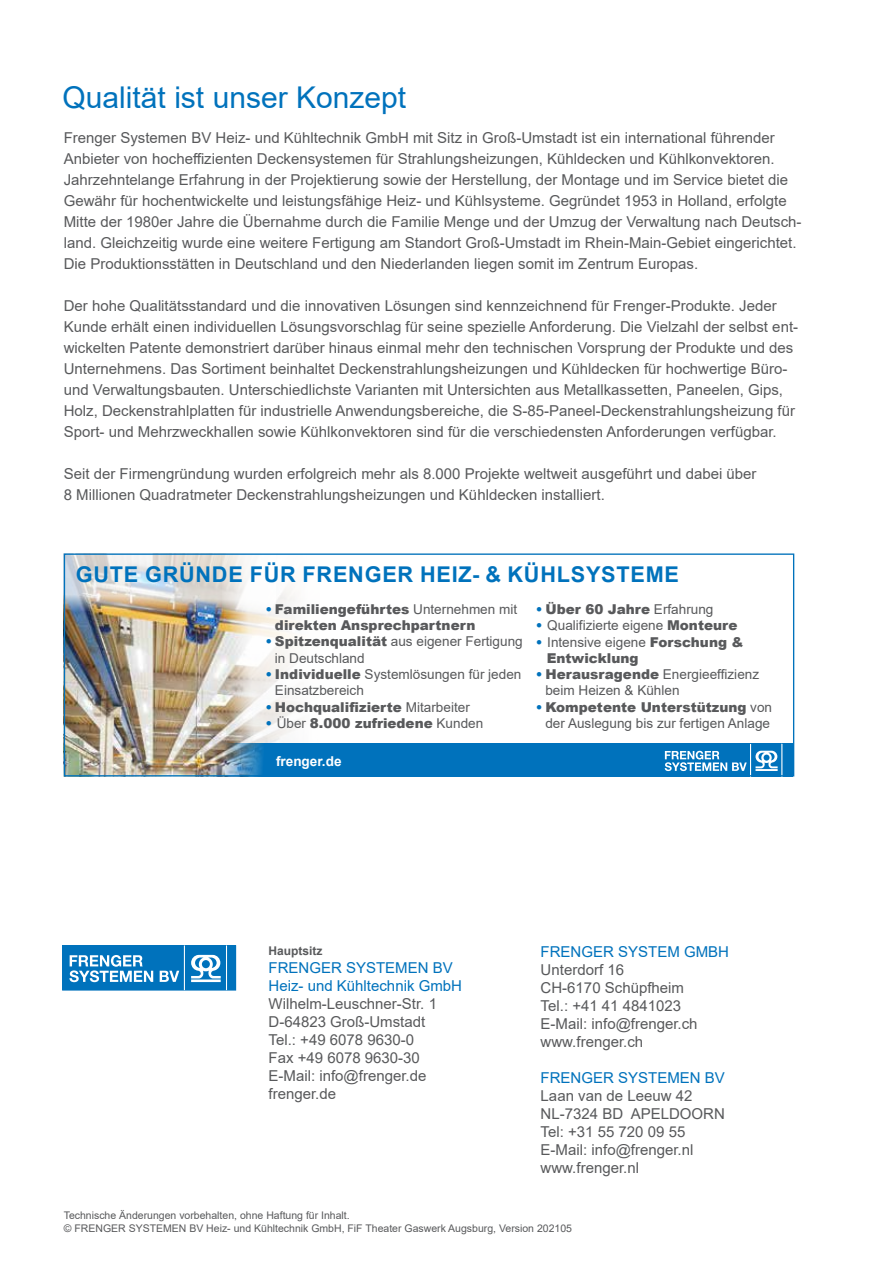
<style>
.page{position:relative;width:893px;height:1263px;background:#fff}
.page>*{position:absolute;margin:0;border:0;box-sizing:border-box;transform-origin:0 0}
.t1{font:30px "Arial";color:#0072bc}
.t2{font:700 21.75px "Arial";letter-spacing:.035em;color:#0072bc}
.t3{font:15px/18px "Arial";color:#58595b}
.t4{font:15px/18px "Arial";color:#0072bc}
.t5{font:13.5px/16.4px "Arial";color:#58595b}
.t6{font:900 13.5px/16.4px "Arial";color:#58595b}
.t7{font:700 13.5px "Arial";color:#fff}
.t8{font:700 12px "Arial";color:#58595b}
.t9{font:10.5px/12.6px "Arial";color:#58595b}
.s1{color:#0072bc}
.s2{font-weight:400}
.s3{font-weight:900;color:#0072bc}
.s4{font-weight:900}
</style>
<div class="page">
<div style="left:63px;top:946px;width:173px;height:44px;background:#0072bc"></div>
<svg style="left:191px;top:955px;width:30px;height:27px"></svg>
<svg style="left:69px;top:955px;width:110px;height:27px"></svg>
<hr style="left:184px;top:946px;width:1px;height:44px;background:#fff">
<hr style="left:226px;top:946px;width:1px;height:44px;background:#fff">
<img style="left:66px;top:613px;width:156px;height:161px">
<div style="left:222px;top:743px;width:571px;height:33px;background:#0072bc"></div>
<img style="left:66px;top:555px;width:156px;height:58px">
<svg style="left:755px;top:751px;width:23px;height:20px"></svg>
<svg style="left:665px;top:751px;width:82px;height:20px"></svg>
<hr style="left:750px;top:744px;width:1px;height:32px;background:#fff">
<hr style="left:782px;top:744px;width:1px;height:32px;background:#fff">
<div style="left:64px;top:553px;width:730px;height:223px;border:1px solid #0072bc"></div>
<h1 class="t1" style="left:63px;top:77px;width:345px">Qualität ist unser Konzept</h1>
<p class="t3" style="left:64px;top:127px;width:739px;line-height:21px">Frenger Systemen BV Heiz- und Kühltechnik GmbH mit Sitz in Groß-Umstadt ist ein international führender Anbieter von hocheffizienten Deckensystemen für Strahlungsheizungen, Kühldecken und Kühlkonvektoren.<br>Jahrzehntelange Erfahrung in der Projektierung sowie der Herstellung, der Montage und im Service bietet die Gewähr für hochentwickelte und leistungsfähige Heiz- und Kühlsysteme. Gegründet 1953 in Holland, erfolgte Mitte der 1980er Jahre die Übernahme durch die Familie Menge und der Umzug der Verwaltung nach Deutsch&shy;land. Gleichzeitig wurde eine weitere Fertigung am Standort Groß-Umstadt im Rhein-Main-Gebiet eingerichtet.<br>Die Produktionsstätten in Deutschland und den Niederlanden liegen somit im Zentrum Europas.</p>
<p class="t3" style="left:64px;top:295px;width:736px;line-height:21px">Der hohe Qualitätsstandard und die innovativen Lösungen sind kennzeichnend für Frenger-Produkte. Jeder Kunde erhält einen individuellen Lösungsvorschlag für seine spezielle Anforderung. Die Vielzahl der selbst ent&shy;wickelten Patente demonstriert darüber hinaus einmal mehr den technischen Vorsprung der Produkte und des Unternehmens. Das Sortiment beinhaltet Deckenstrahlungsheizungen und Kühldecken für hochwertige Büro&shy;und Verwaltungsbauten. Unterschiedlichste Varianten mit Untersichten aus Metallkassetten, Paneelen, Gips, Holz, Deckenstrahlplatten für industrielle Anwendungsbereiche, die S-85-Paneel-Deckenstrahlungsheizung für Sport- und Mehrzweckhallen sowie Kühlkonvektoren sind für die verschiedensten Anforderungen verfügbar.</p>
<p class="t3" style="left:64px;top:463px;width:694px;line-height:21px">Seit der Firmengründung wurden erfolgreich mehr als 8.000 Projekte weltweit ausgeführt und dabei über<br>8 Millionen Quadratmeter Deckenstrahlungsheizungen und Kühldecken installiert.</p>
<h2 class="t2" style="left:76px;top:559px;width:605px">GUTE GRÜNDE FÜR FRENGER HEIZ- &amp; KÜHLSYSTEME</h2>
<p class="t6" style="left:275px;top:600px;width:244px;text-indent:-9px"><span class="s1">•</span> Familiengeführtes <span class="s2">Unternehmen mit </span>direkten Ansprechpartnern</p>
<p class="t5" style="left:275px;top:633px;width:249px;text-indent:-9px"><span class="s3">•</span> <span class="s4">Spitzenqualität</span> aus eigener Fertigung in Deutschland</p>
<p class="t5" style="left:275px;top:666px;width:248px;text-indent:-9px"><span class="s3">•</span> <span class="s4">Individuelle</span> Systemlösungen für jeden<br>Einsatzbereich</p>
<p class="t6" style="left:265px;top:698px;width:206px"><span class="s1">•</span> Hochqualifizierte <span class="s2">Mitarbeiter</span></p>
<p class="t6" style="left:265px;top:714px;width:219px"><span class="s1">•</span> <span class="s2">Über</span> 8.000 zufriedene <span class="s2">Kunden</span></p>
<p class="t6" style="left:536px;top:601px;width:179px"><span class="s1">•</span> Über 60 Jahre <span class="s2">Erfahrung</span></p>
<p class="t5" style="left:536px;top:617px;width:203px"><span class="s3">•</span> Qualifizierte eigene <span class="s4">Monteure</span></p>
<p class="t6" style="left:547px;top:633px;width:198px;text-indent:-11px"><span class="s1">•</span> <span class="s2">Intensive eigene</span> Forschung &amp;<br>Entwicklung</p>
<p class="t5" style="left:545px;top:666px;width:215px;text-indent:-9px"><span class="s3">•</span> <span class="s4">Herausragende</span> Energieeffizienz beim Heizen &amp; Kühlen</p>
<p class="t5" style="left:536px;top:699px;width:238px;text-align:center"><span class="s3">•</span> <span class="s4">Kompetente Unterstützung</span> von der Auslegung bis zur fertigen Anlage</p>
<p class="t7" style="left:276px;top:751px;width:67px">frenger.de</p>
<p class="t8" style="left:269px;top:942px;width:55px">Hauptsitz</p>
<p class="t4" style="left:269px;top:958px;width:195px">FRENGER SYSTEMEN BV<br>Heiz- und Kühltechnik GmbH</p>
<p class="t3" style="left:269px;top:994px;width:170px">Wilhelm-Leuschner-Str. 1<br>D-64823 Groß-Umstadt<br>Tel.: +49 6078 9630-0<br>Fax +49 6078 9630-30<br>E-Mail: info@frenger.de frenger.de</p>
<p class="t4" style="left:541px;top:942px;width:190px">FRENGER SYSTEM GMBH</p>
<p class="t3" style="left:541px;top:960px;width:158px">Unterdorf 16<br>CH-6170 Schüpfheim<br>Tel.: +41 41 4841023<br>E-Mail: info@frenger.ch www.frenger.ch</p>
<p class="t4" style="left:541px;top:1068px;width:186px">FRENGER SYSTEMEN BV</p>
<p class="t3" style="left:541px;top:1086px;width:186px">Laan van de Leeuw 42<br>NL-7324 BD APELDOORN<br>Tel: +31 55 720 09 55<br>E-Mail: info@frenger.nl www.frenger.nl</p>
<p class="t9" style="left:64px;top:1209px;width:510px">Technische Änderungen vorbehalten, ohne Haftung für Inhalt.<br>© FRENGER SYSTEMEN BV Heiz- und Kühltechnik GmbH, FiF Theater Gaswerk Augsburg, Version 202105</p>
</div>
